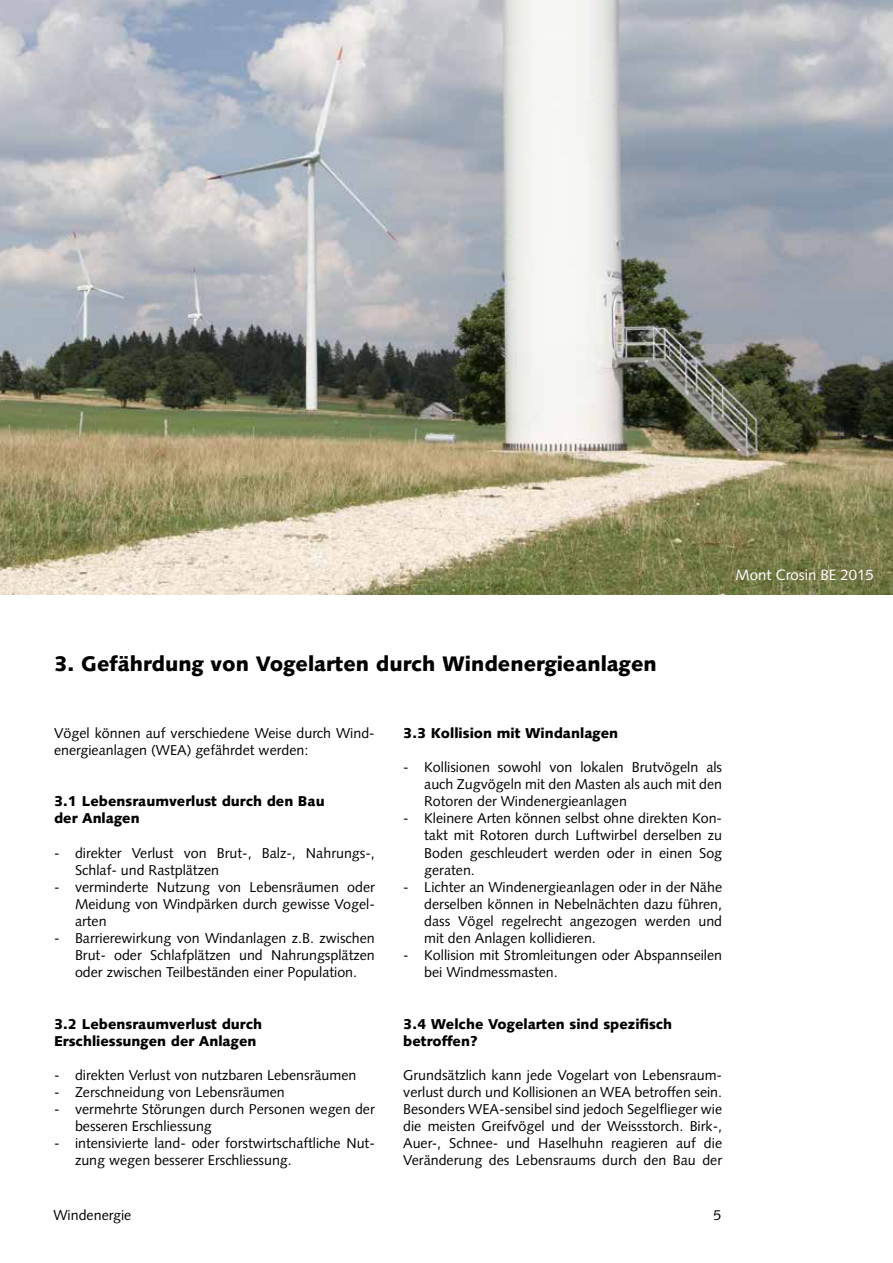
<style>
.page{position:relative;width:893px;height:1263px;background:#fff}
.page>*{position:absolute;margin:0;border:0;box-sizing:border-box;transform-origin:0 0}
.t1{font:900 21px "Syntax LT";color:#000}
.t2{font:15px "Syntax LT";color:#fff}
.t3{font:14.25px/17.1px "Syntax LT";color:#000;text-align:justify}
.t4{font:900 14.25px/17.1px "Syntax LT";color:#000}
</style>
<div class="page">
<img style="left:0;top:0;width:893px;height:595px">
<p class="t2" style="left:736px;top:566px;width:140px">Mont Crosin BE 2015</p>
<h1 class="t1" style="left:54px;top:651px;width:604px">3. Gefährdung von Vogelarten durch Windenergieanlagen</h1>
<p class="t3" style="left:54px;top:724px;width:322px">Vögel können auf verschiedene Weise durch Wind&shy;energieanlagen (WEA) gefährdet werden:</p>
<p class="t4" style="left:54px;top:793px;width:272px">3.1 Lebensraumverlust durch den Bau der Anlagen</p>
<p class="t3" style="left:75px;top:844px;width:301px;text-indent:-21px">- direkter Verlust von Brut-, Balz-, Nahrungs-,<br>Schlaf- und Rastplätzen</p>
<p class="t3" style="left:75px;top:878px;width:301px;text-indent:-21px">- verminderte Nutzung von Lebensräumen oder Meidung von Windpärken durch gewisse Vogel&shy;arten</p>
<p class="t3" style="left:75px;top:930px;width:301px;text-indent:-21px">- Barrierewirkung von Windanlagen z.B. zwischen Brut- oder Schlafplätzen und Nahrungsplätzen oder zwischen Teilbeständen einer Population.</p>
<p class="t4" style="left:54px;top:1015px;width:210px">3.2 Lebensraumverlust durch<br>Erschliessungen der Anlagen</p>
<p class="t3" style="left:54px;top:1066px;width:304px">- direkten Verlust von nutzbaren Lebensräumen</p>
<p class="t3" style="left:54px;top:1083px;width:232px">- Zerschneidung von Lebensräumen</p>
<p class="t3" style="left:75px;top:1101px;width:301px;text-indent:-21px">- vermehrte Störungen durch Personen wegen der besseren Erschliessung</p>
<p class="t3" style="left:75px;top:1135px;width:301px;text-indent:-21px">- intensivierte land- oder forstwirtschaftliche Nut&shy;zung wegen besserer Erschliessung.</p>
<p class="t4" style="left:403px;top:724px;width:216px">3.3 Kollision mit Windanlagen</p>
<p class="t3" style="left:424px;top:759px;width:299px;text-indent:-21px">- Kollisionen sowohl von lokalen Brutvögeln als auch Zugvögeln mit den Masten als auch mit den Rotoren der Windenergieanlagen</p>
<p class="t3" style="left:424px;top:810px;width:299px;text-indent:-21px">- Kleinere Arten können selbst ohne direkten Kon&shy;takt mit Rotoren durch Luftwirbel derselben zu Boden geschleudert werden oder in einen Sog geraten.</p>
<p class="t3" style="left:424px;top:878px;width:299px;text-indent:-21px">- Lichter an Windenergieanlagen oder in der Nähe derselben können in Nebelnächten dazu führen, dass Vögel regelrecht angezogen werden und mit den Anlagen kollidieren.</p>
<p class="t3" style="left:424px;top:947px;width:299px;text-indent:-21px">- Kollision mit Stromleitungen oder Abspannseilen bei Windmessmasten.</p>
<p class="t4" style="left:403px;top:1015px;width:271px">3.4 Welche Vogelarten sind spezifisch betroffen?</p>
<p class="t3" style="left:403px;top:1066px;width:320px">Grundsätzlich kann jede Vogelart von Lebensraum&shy;verlust durch und Kollisionen an WEA betroffen sein.<br>Besonders WEA-sensibel sind jedoch Segelflieger wie die meisten Greifvögel und der Weissstorch. Birk-, Auer-, Schnee- und Haselhuhn reagieren auf die Veränderung des Lebensraums durch den Bau der</p>
<p class="t3" style="left:54px;top:1206px;width:79px">Windenergie</p>
<p class="t3" style="left:714px;top:1206px;width:9px">5</p>
</div>
